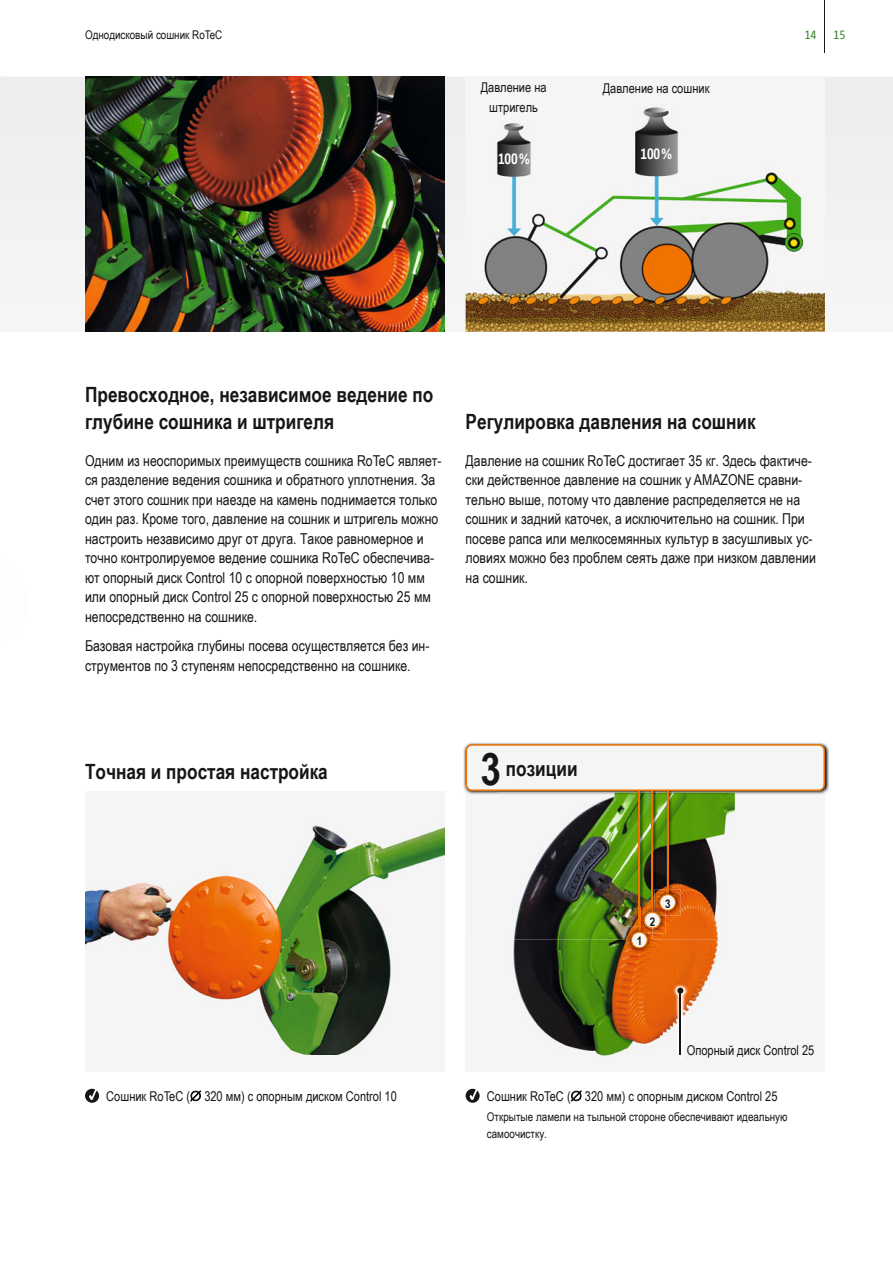
<style>
.page{position:relative;width:893px;height:1263px;background:#fff}
.page>*{position:absolute;margin:0;border:0;box-sizing:border-box;transform-origin:0 0}
.t1{font:700 21px/27px "Arial Narrow";color:#151616}
.t2{font:15px/19.5px "Arial Narrow";color:#151616}
.t3{font:700 15px "Camingo Dos Pro S Cd";letter-spacing:-.01em;color:#fff;scale:.9 1}
.t4{font:13.5px/19.5px "Arial Narrow";color:#151616;text-align:center}
.t5{font:12px/16.5px "Arial Narrow";color:#151616}
.t6{font:12px "Camingo Dos Pro S Cd";color:#38832b}
.t7{font:700 12px "Arial Narrow";color:#151616}
.s1{font-size:45px}
</style>
<div class="page">
<div style="left:0;top:77px;width:893px;height:255px;background:#f1f1f1"></div>
<div style="left:466px;top:77px;width:359px;height:255px;background:#f5f5f6"></div>
<img style="left:466px;top:107px;width:359px;height:225px">
<img style="left:85px;top:77px;width:359px;height:255px">
<div style="left:466px;top:783px;width:359px;height:288px;background:#f5f5f6"></div>
<img style="left:513px;top:940px;width:208px;height:119px">
<div style="left:85px;top:791px;width:359px;height:280px;background:#f5f5f6"></div>
<img style="left:85px;top:825px;width:359px;height:230px">
<img style="left:673px;top:983px;width:14px;height:76px">
<hr style="left:680px;top:991px;width:1px;height:63px;background:#151616">
<svg style="left:677px;top:988px;width:6px;height:6px"></svg>
<img style="left:463px;top:742px;width:366px;height:51px">
<img style="left:466px;top:791px;width:359px;height:149px">
<hr style="left:667px;top:776px;width:1px;height:120px;background:#f07300">
<hr style="left:652px;top:778px;width:1px;height:139px;background:#f07300">
<hr style="left:639px;top:770px;width:1px;height:165px;background:#f07300">
<svg style="left:466px;top:744px;width:359px;height:47px"></svg>
<img style="left:676px;top:889px;width:5px;height:26px">
<img style="left:626px;top:927px;width:26px;height:26px">
<img style="left:631px;top:889px;width:45px;height:59px">
<hr style="left:825px;top:0;width:1px;height:53px;background:#151616">
<svg style="left:85px;top:1089px;width:14px;height:14px"></svg>
<svg style="left:466px;top:1089px;width:14px;height:14px"></svg>
<p class="t5" style="left:85px;top:26px;width:139px">Однодисковый сошник RoTeC</p>
<p class="t4" style="left:481px;top:77px;width:67px">Давление на штригель</p>
<p class="t4" style="left:603px;top:78px;width:108px">Давление на сошник</p>
<p class="t3" style="left:498px;top:150px;width:37px">100%</p>
<p class="t3" style="left:641px;top:145px;width:37px">100%</p>
<p class="t6" style="left:805px;top:28px;width:13px">14</p>
<p class="t6" style="left:833px;top:28px;width:13px">15</p>
<h1 class="t1" style="left:85px;top:381px;width:350px">Превосходное, независимое ведение по глубине сошника и штригеля</h1>
<p class="t2" style="left:85px;top:451px;width:358px">Одним из неоспоримых преимуществ сошника RoTeC являет&shy;ся разделение ведения сошника и обратного уплотнения. За счет этого сошник при наезде на камень поднимается только один раз. Кроме того, давление на сошник и штригель можно настроить независимо друг от друга. Такое равномерное и точно контролируемое ведение сошника RoTeC обеспечива&shy;ют опорный диск Control 10 с опорной поверхностью 10 мм или опорный диск Control 25 с опорной поверхностью 25 мм непосредственно на сошнике.</p>
<p class="t2" style="left:85px;top:636px;width:346px">Базовая настройка глубины посева осуществляется без ин&shy;струментов по 3 ступеням непосредственно на сошнике.</p>
<h1 class="t1" style="left:466px;top:408px;width:292px">Регулировка давления на сошник</h1>
<p class="t2" style="left:466px;top:451px;width:352px">Давление на сошник RoTeC достигает 35 кг. Здесь фактиче&shy;ски действенное давление на сошник у AMAZONE сравни&shy;тельно выше, потому что давление распределяется не на сошник и задний каточек, а исключительно на сошник. При посеве рапса или мелкосемянных культур в засушливых ус&shy;ловиях можно без проблем сеять даже при низком давлении на сошник.</p>
<h1 class="t1" style="left:85px;top:758px;width:244px">Точная и простая настройка</h1>
<h1 class="t1" style="left:480px;top:754px;width:99px"><span class="s1">3</span> позиции</h1>
<p class="t7" style="left:637px;top:934px;width:7px">1</p>
<p class="t7" style="left:650px;top:914px;width:7px">2</p>
<p class="t7" style="left:665px;top:897px;width:7px">3</p>
<p class="t4" style="left:687px;top:1040px;width:129px">Опорный диск Control 25</p>
<p class="t4" style="left:106px;top:1086px;width:292px">Сошник RoTeC (∅ 320 мм) с опорным диском Control 10</p>
<p class="t4" style="left:487px;top:1086px;width:292px">Сошник RoTeC (∅ 320 мм) с опорным диском Control 25</p>
<p class="t5" style="left:487px;top:1109px;width:302px">Открытые ламели на тыльной стороне обеспечивают идеальную самоочистку.</p>
</div>
